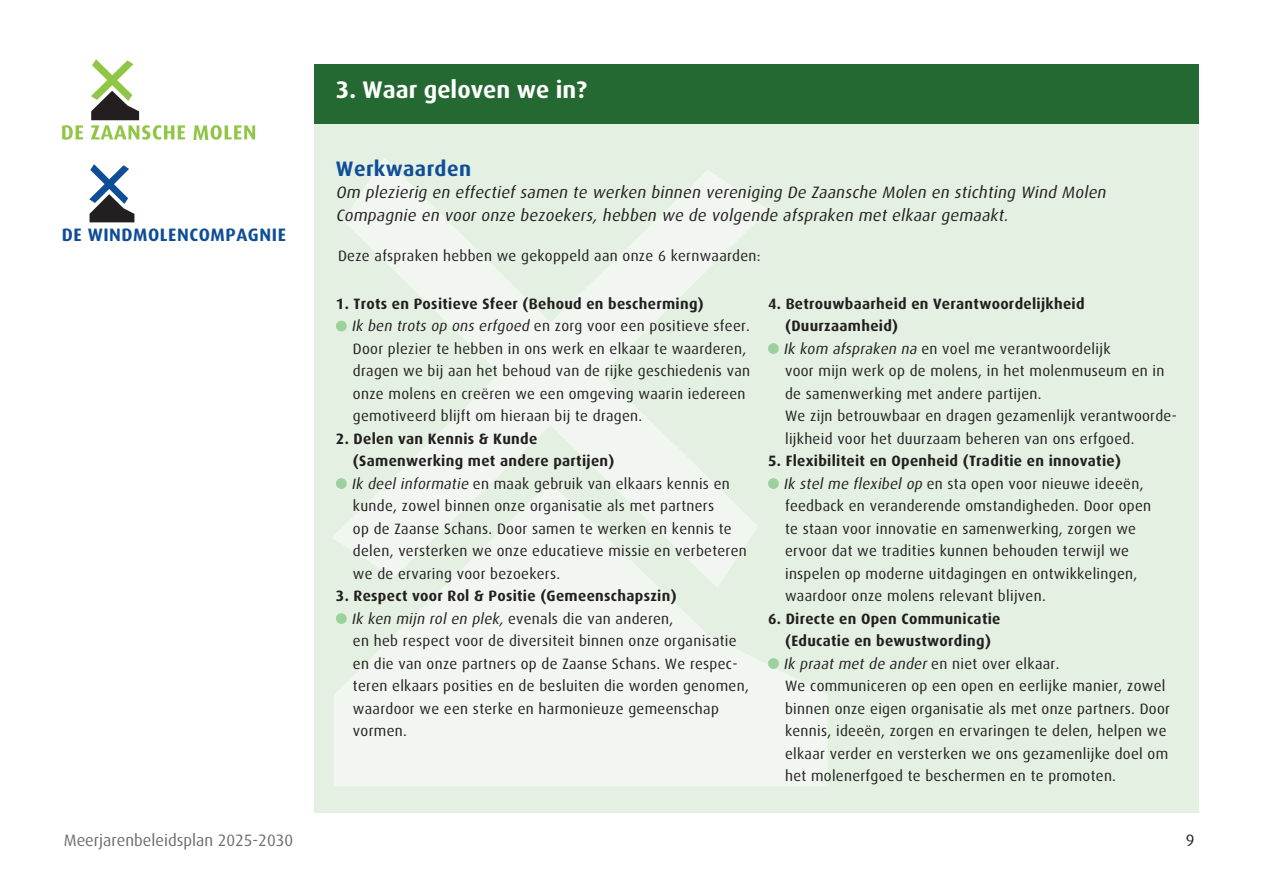
<style>
.page{position:relative;width:1263px;height:893px;background:#fff}
.page>*{position:absolute;margin:0;border:0;box-sizing:border-box;transform-origin:0 0}
.t1{font:700 24px "Dax Pro";color:#fff}
.tussenkopje{font:700 21px "Dax Pro";letter-spacing:.02em;color:#0f4d96}
.t2{font:700 18px "Dax Pro";letter-spacing:.03em;color:#0f4d96}
.platte_tekst{font:italic 16.5px/22.5px "Dax Pro";color:#231f20}
.t3{font:16.5px "Dax Pro";color:#6c6d70}
.platte_tekst-2{font:16.5px "Dax Pro";color:#231f20}
.platte_tekst-3{font:15px/22.5px "Dax Pro";letter-spacing:.02em;color:#231f20}
.platte_tekst-4{font:700 15px "Dax Pro";letter-spacing:.02em;color:#231f20}
.platte_tekst-5{font:italic 15px "Dax Pro";color:#231f20}
.s1{font-style:italic}
.s2{font-style:normal}
</style>
<div class="page">
<svg style="left:62px;top:125px;width:21px;height:15px"></svg>
<svg style="left:193px;top:125px;width:62px;height:15px"></svg>
<svg style="left:91px;top:59px;width:94px;height:81px"></svg>
<div style="left:315px;top:121px;width:884px;height:691px;background:#e4f1e2"></div>
<svg style="left:334px;top:588px;width:493px;height:198px;fill:#f1f7f0"></svg>
<svg style="left:332px;top:159px;width:436px;height:429px"></svg>
<svg style="left:89px;top:164px;width:45px;height:58px"></svg>
<div style="left:315px;top:64px;width:884px;height:59px;background:#246932"></div>
<svg style="left:336px;top:321px;width:11px;height:10px"></svg>
<svg style="left:336px;top:478px;width:11px;height:11px"></svg>
<svg style="left:336px;top:613px;width:11px;height:11px"></svg>
<svg style="left:768px;top:343px;width:11px;height:11px"></svg>
<svg style="left:768px;top:478px;width:11px;height:11px"></svg>
<svg style="left:768px;top:658px;width:11px;height:11px"></svg>
<p class="t2" style="left:62px;top:225px;width:226px">DE WINDMOLENCOMPAGNIE</p>
<p class="t3" style="left:64px;top:831px;width:231px">Meerjarenbeleidsplan 2025-2030</p>
<p class="t1" style="left:336px;top:75px;width:253px">3. Waar geloven we in?</p>
<p class="tussenkopje" style="left:336px;top:157px;width:137px">Werkwaarden</p>
<p class="platte_tekst" style="left:336px;top:181px;width:775px">Om plezierig en effectief samen te werken binnen vereniging De Zaansche Molen en stichting Wind Molen<br>Compagnie en voor onze bezoekers, hebben we de volgende afspraken met elkaar gemaakt.</p>
<p class="platte_tekst-3" style="left:338px;top:245px;width:424px">Deze afspraken hebben we gekoppeld aan onze 6 kernwaarden:</p>
<p class="platte_tekst-4" style="left:336px;top:295px;width:369px">1. Trots en Positieve Sfeer (Behoud en bescherming)</p>
<p class="platte_tekst-3" style="left:351px;top:315px;width:400px"><span class="s1">Ik ben trots op ons erfgoed</span> en zorg voor een positieve sfeer.</p>
<p class="platte_tekst-3" style="left:353px;top:337px;width:399px">Door plezier te hebben in ons werk en elkaar te waarderen, dragen we bij aan het behoud van de rijke geschiedenis van onze molens en creëren we een omgeving waarin iedereen gemotiveerd blijft om hieraan bij te dragen.</p>
<p class="platte_tekst-4" style="left:336px;top:430px;width:203px">2. Delen van Kennis &amp; Kunde</p>
<p class="platte_tekst-4" style="left:353px;top:452px;width:263px">(Samenwerking met andere partijen)</p>
<p class="platte_tekst-3" style="left:351px;top:472px;width:380px"><span class="s1">Ik deel informatie</span> en maak gebruik van elkaars kennis en</p>
<p class="platte_tekst-3" style="left:353px;top:495px;width:395px">kunde, zowel binnen onze organisatie als met partners<br>op de Zaanse Schans. Door samen te werken en kennis te delen, versterken we onze educatieve missie en verbeteren we de ervaring voor bezoekers.</p>
<p class="platte_tekst-4" style="left:336px;top:587px;width:342px">3. Respect voor Rol &amp; Positie (Gemeenschapszin)</p>
<p class="platte_tekst-3" style="left:351px;top:607px;width:324px"><span class="s1">Ik ken mijn rol en plek,</span> evenals die van anderen,</p>
<p class="platte_tekst-3" style="left:353px;top:630px;width:397px">en heb respect voor de diversiteit binnen onze organisatie en die van onze partners op de Zaanse Schans. We respec&shy;teren elkaars posities en de besluiten die worden genomen, waardoor we een sterke en harmonieuze gemeenschap vormen.</p>
<p class="platte_tekst-4" style="left:768px;top:295px;width:318px">4. Betrouwbaarheid en Verantwoordelijkheid</p>
<p class="platte_tekst-4" style="left:785px;top:317px;width:115px">(Duurzaamheid)</p>
<p class="platte_tekst-3" style="left:783px;top:337px;width:328px"><span class="s1">Ik kom afspraken na</span> en voel me verantwoordelijk</p>
<p class="platte_tekst-3" style="left:785px;top:360px;width:381px">voor mijn werk op de molens, in het molenmuseum en in de samenwerking met andere partijen.</p>
<p class="platte_tekst-3" style="left:785px;top:405px;width:393px">We zijn betrouwbaar en dragen gezamenlijk verantwoorde&shy;lijkheid voor het duurzaam beheren van ons erfgoed.</p>
<p class="platte_tekst-4" style="left:768px;top:452px;width:354px">5. Flexibiliteit en Openheid (Traditie en innovatie)</p>
<p class="platte_tekst-3" style="left:783px;top:472px;width:361px"><span class="s1">Ik stel me flexibel op</span> en sta open voor nieuwe ideeën,</p>
<p class="platte_tekst-3" style="left:785px;top:495px;width:368px">feedback en veranderende omstandigheden. Door open te staan voor innovatie en samenwerking, zorgen we ervoor dat we tradities kunnen behouden terwijl we inspelen op moderne uitdagingen en ontwikkelingen, waardoor onze molens relevant blijven.</p>
<p class="platte_tekst-4" style="left:768px;top:610px;width:234px">6. Directe en Open Communicatie</p>
<p class="platte_tekst-4" style="left:785px;top:632px;width:207px">(Educatie en bewustwording)</p>
<p class="platte_tekst-5" style="left:783px;top:655px;width:277px">Ik praat met de ander <span class="s2">en niet over elkaar.</span></p>
<p class="platte_tekst-3" style="left:785px;top:675px;width:386px">We communiceren op een open en eerlijke manier, zowel binnen onze eigen organisatie als met onze partners. Door kennis, ideeën, zorgen en ervaringen te delen, helpen we elkaar verder en versterken we ons gezamenlijke doel om het molenerfgoed te beschermen en te promoten.</p>
<p class="platte_tekst-2" style="left:1186px;top:831px;width:10px">9</p>
</div>
